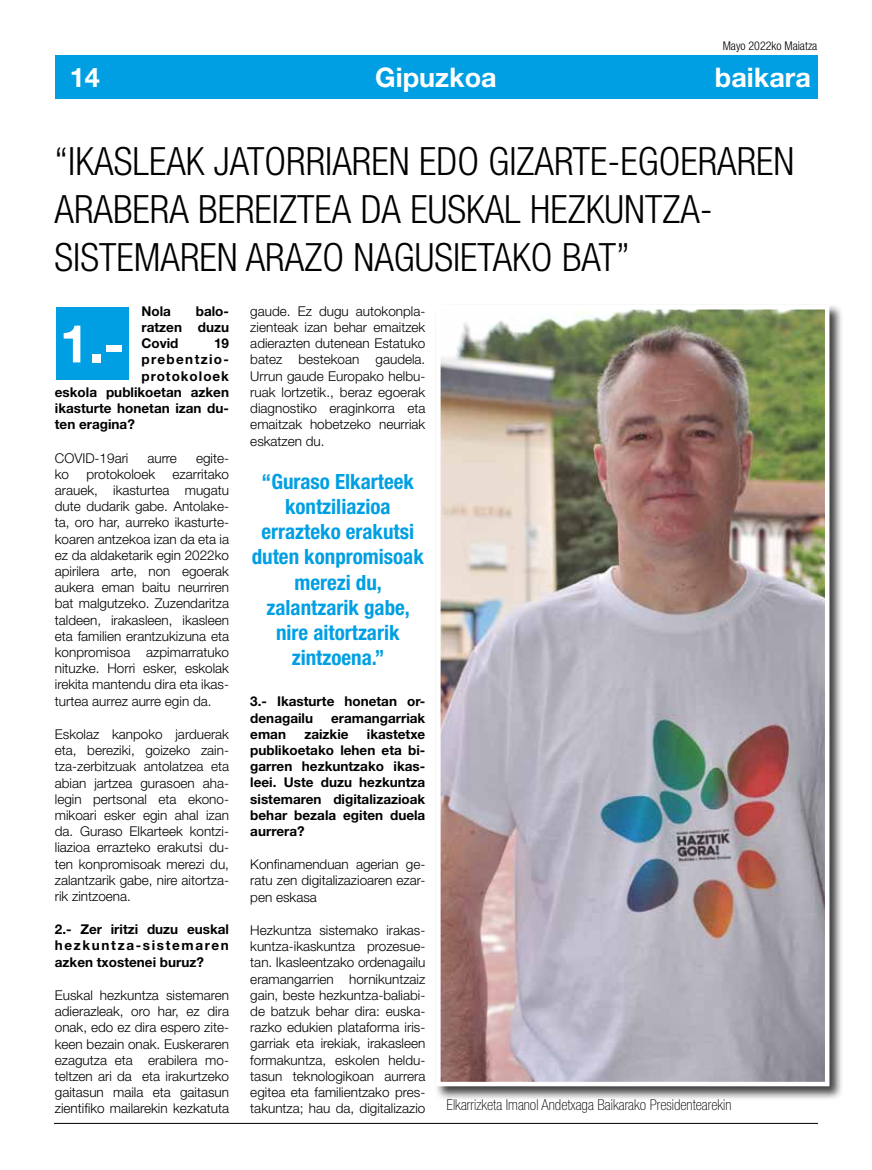
<style>
.page{position:relative;width:872px;height:1170px;background:#fff}
.page>*{position:absolute;margin:0;border:0;box-sizing:border-box;transform-origin:0 0}
.t1{font:700 52.5px "Helvetica Neue LT Std";color:#fff}
.t2{font:300 condensed 39px/48px "Helvetica Neue LT Std";color:#000}
.t3{font:700 27px "Helvetica Neue LT Std";color:#fff}
.t4{font:700 condensed 21px/25.2px "Helvetica Neue LT Std";color:#009fe3;text-align:center}
.t5{font:100 condensed 15px "Helvetica Neue LT Std";color:#000}
.t6{font:300 13.5px/16.2px "Helvetica Neue LT Std";color:#000;text-align:justify}
.t7{font:700 13.5px/16.2px "Helvetica Neue LT Std";color:#000;text-align:justify}
.t8{font:700 13.5px "Helvetica Neue LT Std";letter-spacing:.1em;color:#000}
.t9{font:700 13.5px "Helvetica Neue LT Std";letter-spacing:.07em;color:#000}
.t10{font:300 condensed 12px "Helvetica Neue LT Std";color:#000}
</style>
<div class="page">
<div style="left:55px;top:55px;width:762px;height:44px;background:#009fe3"></div>
<hr style="left:54px;top:1122px;width:764px;height:1px;background:#000">
<div style="left:56px;top:307px;width:73px;height:73px;background:#009fe3"></div>
<div style="left:434px;top:303px;width:409px;height:797px;background:#000;opacity:.75"></div>
<img style="left:441px;top:310px;width:383px;height:771px">
<div style="left:436px;top:305px;width:393px;height:781px;border:4px solid #fff"></div>
<p class="t10" style="left:722px;top:39px;width:96px">Mayo 2022ko Maiatza</p>
<h3 class="t3" style="left:70px;top:60px;width:32px">14</h3>
<h3 class="t3" style="left:375px;top:60px;width:123px">Gipuzkoa</h3>
<h3 class="t3" style="left:715px;top:60px;width:97px">baikara</h3>
<h2 class="t2" style="left:55px;top:137px;width:741px">“IKASLEAK JATORRIAREN EDO GIZARTE-EGOERAREN<br>ARABERA BEREIZTEA DA EUSKAL HEZKUNTZA-<br>SISTEMAREN ARAZO NAGUSIETAKO BAT”</h2>
<p class="t7" style="left:141px;top:302px;width:31px">Nola</p>
<p class="t7" style="left:141px;top:302px;width:89px;text-indent:54px">balo&shy;ratzen duzu Covid</p>
<p class="t6" style="left:250px;top:302px;width:176px">gaude. Ez dugu autokonpla&shy;zienteak izan behar emaitzek adierazten dutenean Estatuko batez bestekoan gaudela.<br>Urrun gaude Europako helbu&shy;ruak lortzetik., beraz egoerak diagnostiko eraginkorra eta emaitzak hobetzeko neurriak eskatzen du.</p>
<h3 class="t4" style="left:252px;top:468px;width:174px">“Guraso Elkarteek kontziliazioa errazteko erakutsi duten konpromisoak merezi du, zalantzarik gabe, nire aitortzarik zintzoena.”</h3>
<p class="t7" style="left:250px;top:693px;width:176px">3.- Ikasturte honetan or&shy;denagailu</p>
<h1 class="t1" style="left:60px;top:311px;width:67px">1.-</h1>
<p class="t7" style="left:214px;top:335px;width:17px">19</p>
<p class="t8" style="left:141px;top:351px;width:89px">prebentzio-</p>
<p class="t9" style="left:141px;top:367px;width:89px">protokoloek</p>
<p class="t7" style="left:55px;top:383px;width:176px">eskola publikoetan azken</p>
<p class="t7" style="left:55px;top:400px;width:176px">ikasturte honetan izan du-</p>
<p class="t7" style="left:55px;top:416px;width:82px">ten eragina?</p>
<p class="t6" style="left:55px;top:449px;width:75px">COVID-19ari</p>
<p class="t6" style="left:147px;top:449px;width:31px">aurre</p>
<p class="t6" style="left:196px;top:449px;width:35px">egite-</p>
<p class="t6" style="left:55px;top:465px;width:16px">ko</p>
<p class="t6" style="left:86px;top:465px;width:70px">protokoloek</p>
<p class="t6" style="left:55px;top:465px;width:176px;text-indent:118px">ezarritako arauek, ikasturtea mugatu dute dudarik gabe. Antolake&shy;ta, oro har, aurreko ikasturte&shy;koaren antzekoa izan da eta ia ez da aldaketarik egin 2022ko apirilera arte, non egoerak aukera eman baitu neurriren bat malgutzeko. Zuzendaritza taldeen, irakasleen, ikasleen eta familien erantzukizuna eta konpromisoa azpimarratuko nituzke. Horri esker, eskolak irekita mantendu dira eta ikas&shy;turtea aurrez aurre egin da.</p>
<p class="t6" style="left:55px;top:725px;width:176px">Eskolaz kanpoko jarduerak eta, bereziki, goizeko zain&shy;tza-zerbitzuak antolatzea eta abian jartzea gurasoen aha&shy;legin pertsonal eta ekono&shy;mikoari esker egin ahal izan da. Guraso Elkarteek kontzi&shy;liazioa errazteko erakutsi du&shy;ten konpromisoak merezi du, zalantzarik gabe, nire aitortza&shy;rik zintzoena.</p>
<p class="t7" style="left:55px;top:920px;width:176px">2.- Zer iritzi duzu euskal hezkuntza-sistemaren azken txostenei buruz?</p>
<p class="t6" style="left:55px;top:986px;width:176px">Euskal hezkuntza sistemaren adierazleak, oro har, ez dira onak, edo ez dira espero zite&shy;keen bezain onak. Euskeraren ezagutza eta erabilera mo&shy;teltzen ari da eta irakurtzeko gaitasun maila eta gaitasun zientifiko mailarekin kezkatuta</p>
<p class="t7" style="left:331px;top:709px;width:96px">eramangarriak</p>
<p class="t7" style="left:250px;top:725px;width:176px;text-indent:116px">ikastetxe publikoetako lehen eta bi&shy;garren hezkuntzako ikas&shy;leei. Uste duzu hezkuntza sistemaren digitalizazioak behar bezala egiten duela aurrera?</p>
<p class="t6" style="left:250px;top:856px;width:176px">Konfinamenduan agerian ge&shy;ratu zen digitalizazioaren ezar&shy;pen eskasa</p>
<p class="t6" style="left:250px;top:921px;width:176px">Hezkuntza sistemako irakas&shy;kuntza-ikaskuntza prozesue&shy;tan. Ikasleentzako ordenagailu eramangarrien hornikuntzaiz gain, beste hezkuntza-baliabi&shy;de batzuk behar dira: euska&shy;razko edukien plataforma iris&shy;garriak eta irekiak, irakasleen formakuntza, eskolen heldu&shy;tasun teknologikoan aurrera egitea eta familientzako pres&shy;takuntza; hau da, digitalizazio</p>
<p class="t7" style="left:250px;top:725px;width:37px">eman</p>
<p class="t7" style="left:304px;top:725px;width:46px">zaizkie</p>
<p class="t5" style="left:446px;top:1095px;width:286px">Elkarrizketa Imanol Andetxaga Baikarako Presidentearekin</p>
</div>
